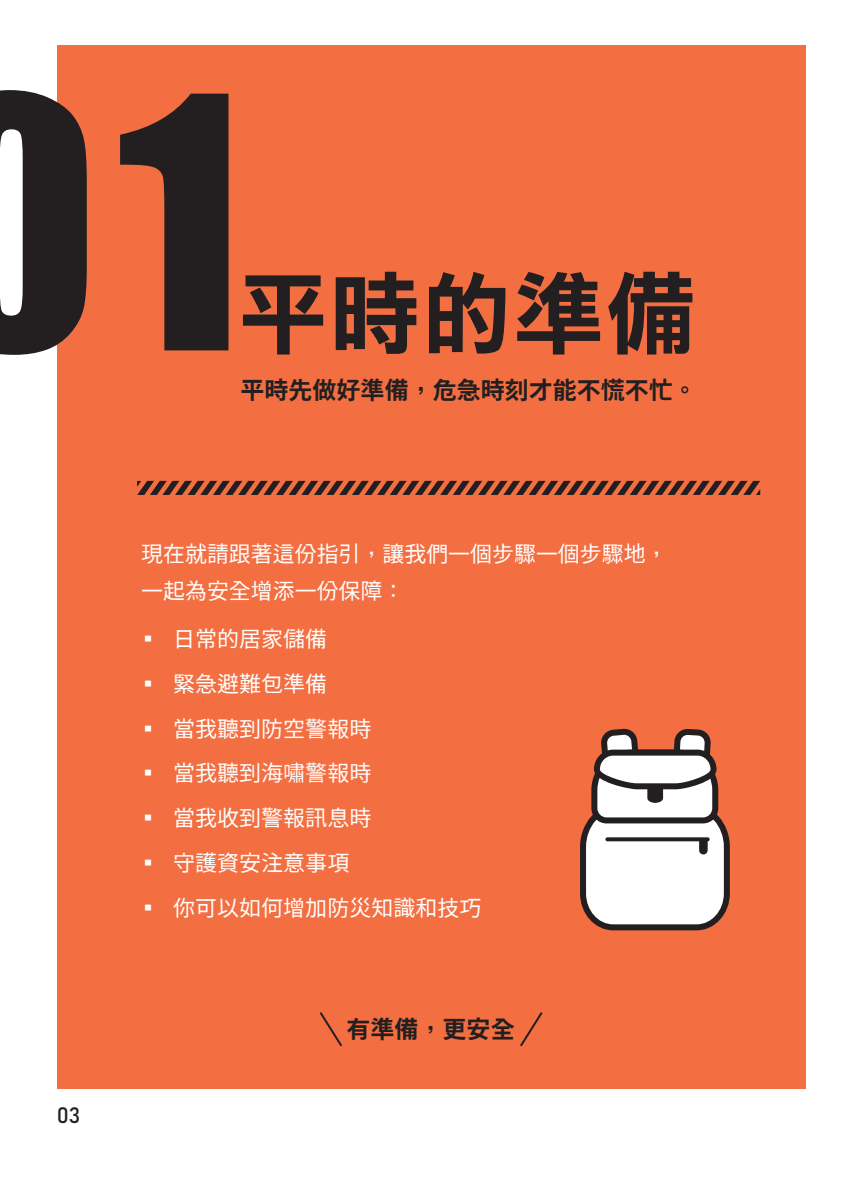
<style>
.page{position:relative;width:851px;height:1191px;background:#fff}
.page>*{position:absolute;margin:0;border:0;box-sizing:border-box;transform-origin:0 0}
.t1{font:324.8px "Impact";color:#231f20}
.t2{font:90px "DF Li Hei Bd WIN BF";letter-spacing:.02em;color:#231f20}
.t3{font:700 24px "Taipei Sans TC Beta";color:#231f20}
.t4{font:22px/36.8px "Taipei Sans TC Beta";color:#fff}
.t5{font:22px "Bahnschrift";color:#231f20}
</style>
<div class="page">
<div style="left:57px;top:45px;width:748px;height:1043px;background:#f36f42"></div>
<svg style="left:0;top:90px;width:87px;height:265px"></svg>
<svg style="left:137px;top:481px;width:623px;height:14px"></svg>
<svg style="left:319px;top:1012px;width:23px;height:34px"></svg>
<svg style="left:520px;top:1012px;width:22px;height:34px"></svg>
<svg style="left:580px;top:728px;width:149px;height:202px;background:#d0bcb6"></svg>
<p class="t1" style="left:118px;top:-29px;width:125px">1</p>
<p class="t2" style="left:238px;top:268px;width:459px">平時的準備</p>
<p class="t3" style="left:240px;top:376px;width:457px">平時先做好準備，危急時刻才能不慌不忙。</p>
<p class="t5" style="left:56px;top:1098px;width:25px">03</p>
<p class="t4" style="left:141px;top:536px;width:527px">現在就請跟著這份指引，讓我們一個步驟一個步驟地，一起為安全增添一份保障：</p>
<p class="t4" style="left:137px;top:621px;width:191px">▪ 日常的居家儲備</p>
<p class="t4" style="left:137px;top:666px;width:191px">▪ 緊急避難包準備</p>
<p class="t4" style="left:137px;top:710px;width:235px">▪ 當我聽到防空警報時</p>
<p class="t4" style="left:137px;top:755px;width:235px">▪ 當我聽到海嘯警報時</p>
<p class="t4" style="left:137px;top:800px;width:235px">▪ 當我收到警報訊息時</p>
<p class="t4" style="left:137px;top:845px;width:213px">▪ 守護資安注意事項</p>
<p class="t4" style="left:137px;top:890px;width:345px">▪ 你可以如何增加防災知識和技巧</p>
<p class="t3" style="left:346px;top:1015px;width:169px">有準備，更安全</p>
</div>
